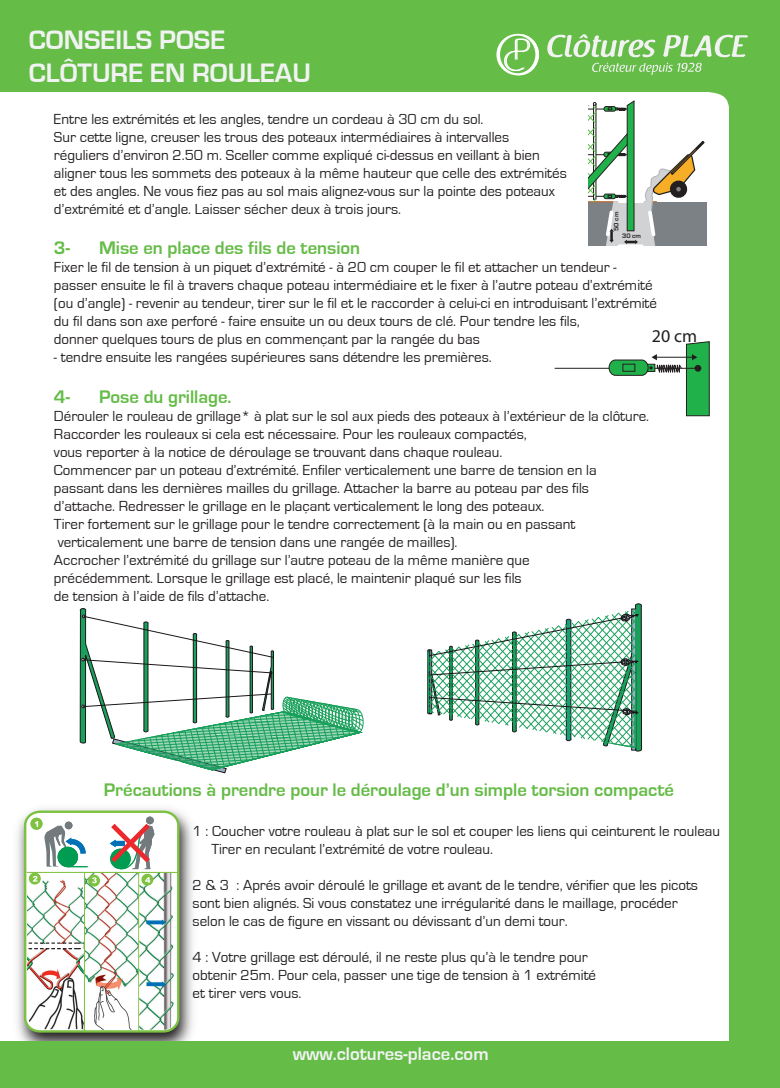
<style>
.page{position:relative;width:780px;height:1088px;background:#fff}
.page>*{position:absolute;margin:0;border:0;box-sizing:border-box;transform-origin:0 0}
.t1{font:700 27.5px/33px "Eurostile";color:#f1f3f3}
.t2{font:700 18.75px "Eurostile";color:#65bc47}
.t3{font:700 18.75px "Eurostile";color:#f1f3f3}
.t4{font:18px "Myriad Pro";color:#231f20}
.t5{font:15px/18px "Eurostile";color:#231f20}
.t6{font:700 6.75px "Eurostile";color:#231f20}
</style>
<div class="page">
<div style="left:0;top:0;width:780px;height:91px;background:#65bc47"></div>
<div style="left:729px;top:91px;width:51px;height:997px;background:#65bc47"></div>
<svg style="left:589px;top:91px;width:140px;height:154px"></svg>
<hr style="left:554px;top:368px;width:144px;height:1px;background:#231f20">
<svg style="left:608px;top:341px;width:101px;height:75px"></svg>
<svg style="left:427px;top:603px;width:215px;height:149px"></svg>
<svg style="left:547px;top:34px;width:108px;height:23px"></svg>
<svg style="left:663px;top:35px;width:85px;height:22px"></svg>
<svg style="left:592px;top:63px;width:109px;height:12px"></svg>
<svg style="left:496px;top:34px;width:43px;height:41px"></svg>
<svg style="left:500px;top:34px;width:39px;height:41px"></svg>
<div style="left:500px;top:36px;width:35px;height:37px;background:#65bc47;border-radius:50%"></div>
<svg style="left:504px;top:39px;width:26px;height:32px"></svg>
<img style="left:9px;top:808px;width:192px;height:234px">
<div style="left:25px;top:812px;width:153px;height:219px;background:#fff;border-radius:14px"></div>
<div style="left:24px;top:810px;width:155px;height:222px;border:2px solid #7bc142;border-radius:14px"></div>
<div style="left:65px;top:821px;width:7px;height:8px;background:#737a7e;border-radius:50%"></div>
<svg style="left:44px;top:826px;width:44px;height:41px"></svg>
<svg style="left:146px;top:816px;width:8px;height:8px"></svg>
<hr style="left:84px;top:873px;width:1px;height:157px;background:#7fc241">
<svg style="left:85px;top:873px;width:53px;height:157px"></svg>
<div style="left:88px;top:874px;width:12px;height:12px;background:#7fc241;border-radius:50%"></div>
<svg style="left:92px;top:877px;width:5px;height:6px"></svg>
<div style="left:31px;top:818px;width:11px;height:12px;background:#7fc241;border-radius:50%"></div>
<svg style="left:35px;top:821px;width:3px;height:6px"></svg>
<hr style="left:138px;top:873px;width:1px;height:157px;background:#7fc241">
<svg style="left:27px;top:875px;width:56px;height:67px"></svg>
<svg style="left:27px;top:942px;width:57px;height:87px"></svg>
<svg style="left:29px;top:872px;width:12px;height:12px"></svg>
<svg style="left:33px;top:876px;width:4px;height:6px"></svg>
<svg style="left:107px;top:819px;width:70px;height:210px"></svg>
<hr style="left:27px;top:872px;width:150px;height:1px;background:#7fc241">
<div style="left:0;top:1042px;width:763px;height:46px;background:#65bc47"></div>
<svg style="left:80px;top:608px;width:283px;height:165px"></svg>
<h1 class="t1" style="left:29px;top:24px;width:283px">CONSEILS POSE<br>CLÔTURE EN ROULEAU</h1>
<p class="t5" style="left:54px;top:110px;width:514px">Entre les extrémités et les angles, tendre un cordeau à 30 cm du sol.<br>Sur cette ligne, creuser les trous des poteaux intermédiaires à intervalles réguliers d’environ 2.50 m. Sceller comme expliqué ci-dessus en veillant à bien aligner tous les sommets des poteaux à la même hauteur que celle des extrémités et des angles. Ne vous fiez pas au sol mais alignez-vous sur la pointe des poteaux d’extrémité et d’angle. Laisser sécher deux à trois jours.</p>
<p class="t2" style="left:54px;top:238px;width:17px">3-</p>
<p class="t2" style="left:99px;top:238px;width:263px">Mise en place des fils de tension</p>
<p class="t5" style="left:54px;top:259px;width:604px">Fixer le fil de tension à un piquet d’extrémité - à 20 cm couper le fil et attacher un tendeur - passer ensuite le fil à travers chaque poteau intermédiaire et le fixer à l’autre poteau d’extrémité (ou d’angle) - revenir au tendeur, tirer sur le fil et le raccorder à celui-ci en introduisant l’extrémité du fil dans son axe perforé - faire ensuite un ou deux tours de clé. Pour tendre les fils,<br>donner quelques tours de plus en commençant par la rangée du bas</p>
<p class="t5" style="left:54px;top:349px;width:439px">- tendre ensuite les rangées supérieures sans détendre les premières.</p>
<p class="t2" style="left:54px;top:386px;width:17px">4-</p>
<p class="t2" style="left:99px;top:386px;width:134px">Pose du grillage.</p>
<p class="t5" style="left:54px;top:407px;width:596px">Dérouler le rouleau de grillage* à plat sur le sol aux pieds des poteaux à l’extérieur de la clôture.<br>Raccorder les rouleaux si cela est nécessaire. Pour les rouleaux compactés,<br>vous reporter à la notice de déroulage se trouvant dans chaque rouleau.<br>Commencer par un poteau d’extrémité. Enfiler verticalement une barre de tension en la passant dans les dernières mailles du grillage. Attacher la barre au poteau par des fils d’attache. Redresser le grillage en le plaçant verticalement le long des poteaux.<br>Tirer fortement sur le grillage pour le tendre correctement (à la main ou en passant verticalement une barre de tension dans une rangée de mailles).<br>Accrocher l’extrémité du grillage sur l’autre poteau de la même manière que<br>précédemment. Lorsque le grillage est placé, le maintenir plaqué sur les fils<br>de tension à l’aide de fils d’attache.</p>
<p class="t6" style="left:612px;top:231px;width:20px;rotate:-89deg">50 cm</p>
<p class="t6" style="left:622px;top:232px;width:20px">30 cm</p>
<p class="t4" style="left:652px;top:325px;width:47px">20 cm</p>
<p class="t2" style="left:104px;top:779px;width:571px">Précautions à prendre pour le déroulage d’un simple torsion compacté</p>
<p class="t5" style="left:211px;top:822px;width:510px;text-indent:-19px">1 : Coucher votre rouleau à plat sur le sol et couper les liens qui ceinturent le rouleau<br>Tirer en reculant l’extrémité de votre rouleau.</p>
<p class="t5" style="left:192px;top:876px;width:507px">2 &amp; 3 : Aprés avoir déroulé le grillage et avant de le tendre, vérifier que les picots sont bien alignés. Si vous constatez une irrégularité dans le maillage, procéder selon le cas de figure en vissant ou dévissant d’un demi tour.</p>
<p class="t5" style="left:192px;top:948px;width:405px">4 : Votre grillage est déroulé, il ne reste plus qu’à le tendre pour obtenir 25m. Pour cela, passer une tige de tension à 1 extrémité et tirer vers vous.</p>
<p class="t3" style="left:293px;top:1044px;width:197px">www.clotures-place.com</p>
</div>
